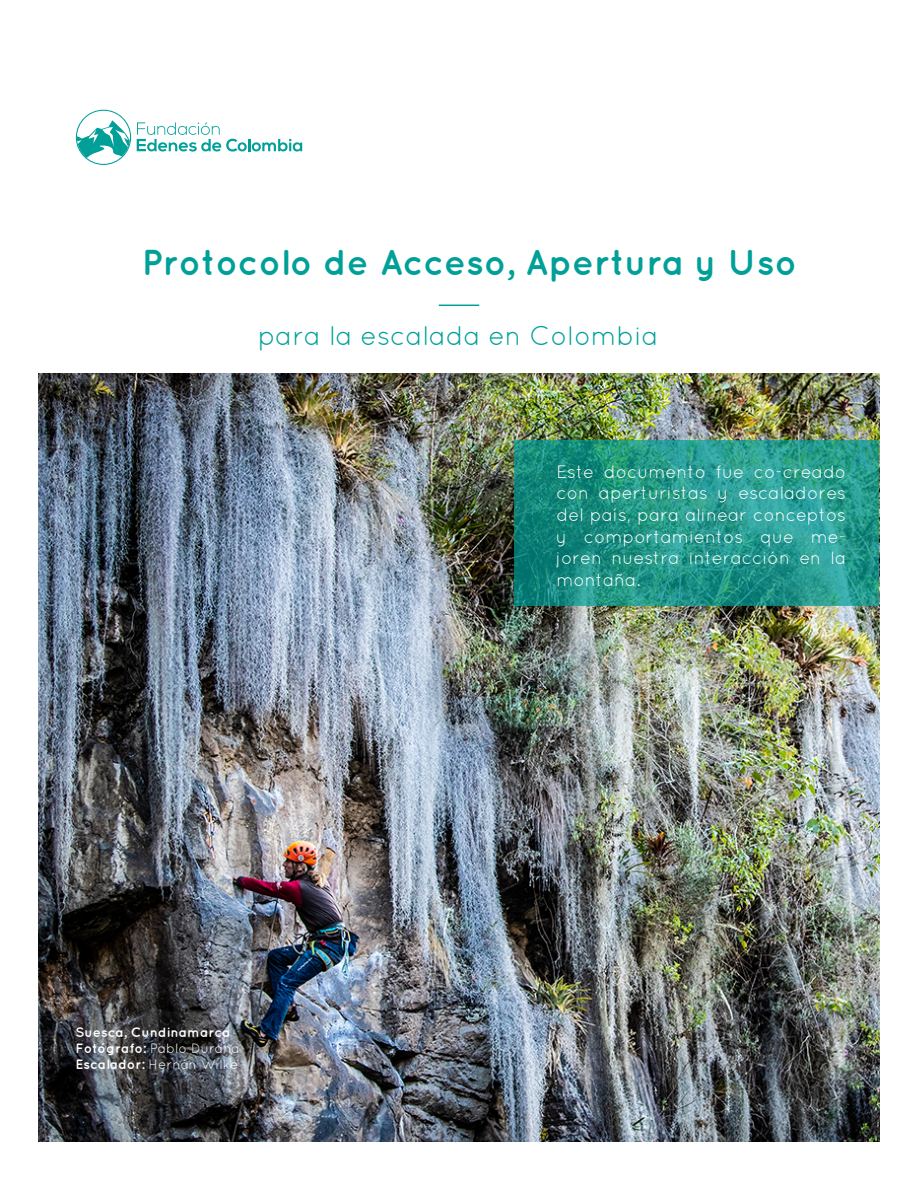
<style>
.page{position:relative;width:918px;height:1188px;background:#fff}
.page>*{position:absolute;margin:0;border:0;box-sizing:border-box;transform-origin:0 0}
.t1{font:700 36px "Quicksand";color:#00a099}
.t2{font:27px "Quicksand";color:#00a099}
.t3{font:18px/21.6px "Quicksand";color:#fff;text-align:justify}
.t4{font:700 13.5px/16.2px "Quicksand";color:#fff}
.s1{font-weight:400}
</style>
<div class="page">
<img style="left:39px;top:374px;width:840px;height:768px">
<svg style="left:515px;top:441px;width:364px;height:165px;background:#229589"></svg>
<svg style="left:76px;top:110px;width:55px;height:55px"></svg>
<svg style="left:137px;top:122px;width:165px;height:30px"></svg>
<hr style="left:439px;top:305px;width:40px;height:1px;background:#00a099">
<h1 class="t1" style="left:142px;top:241px;width:657px">Protocolo de Acceso, Apertura y Uso</h1>
<h2 class="t2" style="left:258px;top:321px;width:402px">para la escalada en Colombia</h2>
<p class="t4" style="left:76px;top:1024px;width:166px">Suesca, Cundinamarca<br>Fotógrafo: <span class="s1">Pablo Durana<br></span>Escalador: <span class="s1">Hernán Wilke</span></p>
<p class="t3" style="left:557px;top:461px;width:291px">Este documento fue co-creado con aperturistas y escaladores del país, para alinear conceptos y comportamientos que me&shy;joren nuestra interacción en la montaña.</p>
</div>
